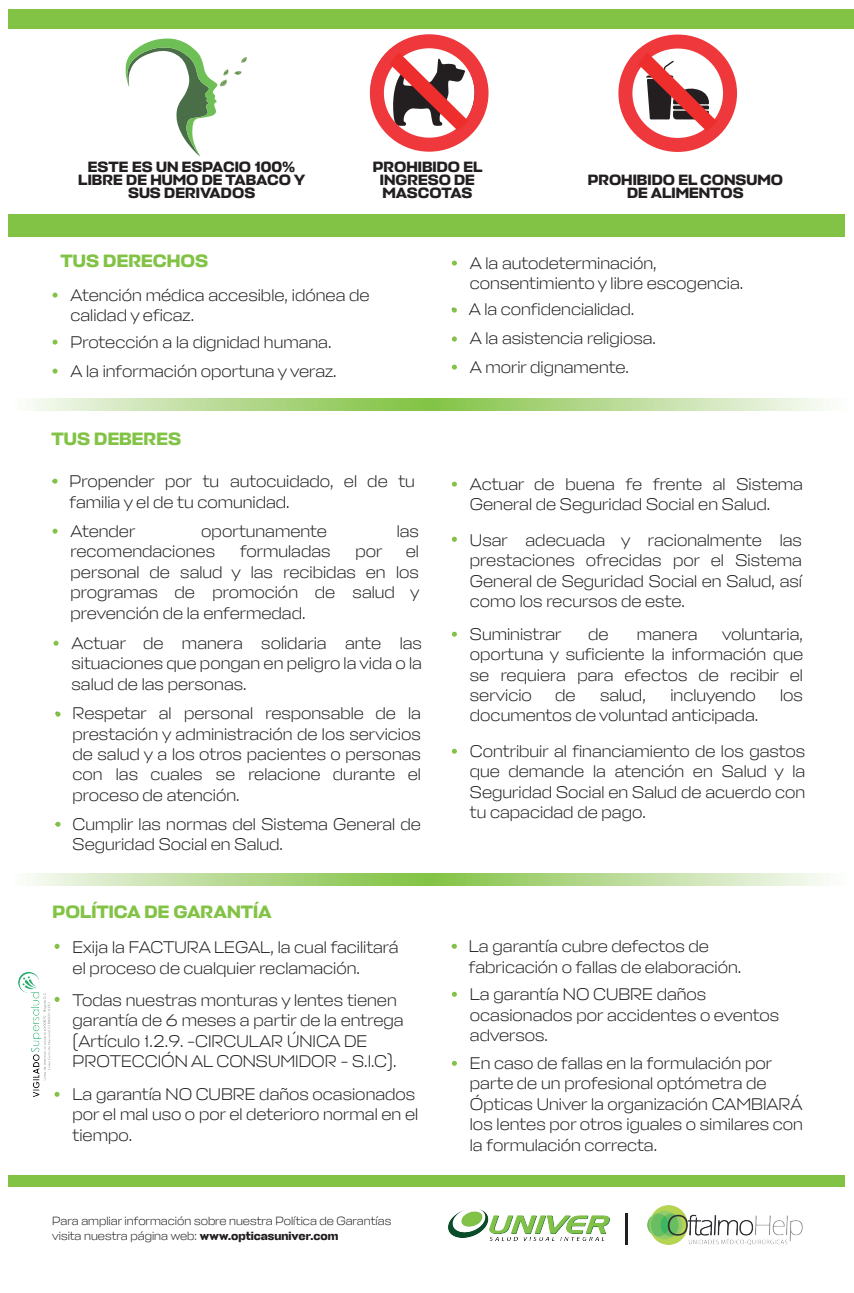
<style>
.page{position:relative;width:854px;height:1293px;background:#fff}
.page>*{position:absolute;margin:0;border:0;box-sizing:border-box;transform-origin:0 0}
.t1{font:700 18px "Stapel";color:#82c346}
.t2{font:300 17px/20.4px "Stapel";color:#231f20}
.t3{font:700 15px/13px "Stapel";color:#231f20;text-align:center}
.t4{font:300 12px/14.4px "Stapel";color:#231f20}
.s1{font-weight:700}
</style>
<div class="page">
<div style="left:9px;top:9px;width:844px;height:20px;background:#82c346"></div>
<div style="left:9px;top:214px;width:836px;height:23px;background:#82c346"></div>
<svg style="left:30px;top:399px;width:797px;height:11px;background:#bbdc98"></svg>
<svg style="left:29px;top:874px;width:798px;height:11px;background:#bbdc99"></svg>
<div style="left:8px;top:1175px;width:836px;height:11px;background:#82c346"></div>
<img style="left:449px;top:1209px;width:160px;height:31px">
<img style="left:647px;top:1206px;width:155px;height:38px">
<hr style="left:625px;top:1213px;width:2px;height:31px;background:#231f20">
<svg style="left:370px;top:35px;width:114px;height:115px"></svg>
<svg style="left:619px;top:35px;width:116px;height:115px"></svg>
<svg style="left:53px;top:293px;width:5px;height:5px"></svg>
<svg style="left:52px;top:339px;width:6px;height:6px"></svg>
<svg style="left:52px;top:368px;width:6px;height:6px"></svg>
<svg style="left:452px;top:261px;width:5px;height:5px"></svg>
<svg style="left:452px;top:307px;width:5px;height:6px"></svg>
<svg style="left:452px;top:336px;width:5px;height:6px"></svg>
<svg style="left:452px;top:364px;width:5px;height:6px"></svg>
<svg style="left:53px;top:479px;width:5px;height:5px"></svg>
<svg style="left:52px;top:528px;width:6px;height:6px"></svg>
<svg style="left:53px;top:640px;width:6px;height:6px"></svg>
<svg style="left:452px;top:481px;width:5px;height:6px"></svg>
<svg style="left:452px;top:536px;width:5px;height:6px"></svg>
<svg style="left:56px;top:712px;width:5px;height:5px"></svg>
<svg style="left:55px;top:821px;width:6px;height:6px"></svg>
<svg style="left:452px;top:632px;width:5px;height:5px"></svg>
<svg style="left:452px;top:748px;width:5px;height:6px"></svg>
<svg style="left:55px;top:944px;width:5px;height:5px"></svg>
<svg style="left:54px;top:996px;width:6px;height:6px"></svg>
<svg style="left:54px;top:1091px;width:6px;height:6px"></svg>
<svg style="left:452px;top:943px;width:5px;height:6px"></svg>
<svg style="left:452px;top:991px;width:5px;height:6px"></svg>
<svg style="left:451px;top:1060px;width:6px;height:6px"></svg>
<svg style="left:125px;top:38px;width:122px;height:119px"></svg>
<img style="left:18px;top:972px;width:33px;height:126px">
<p class="t3" style="left:78px;top:161px;width:228px">ESTE ES UN ESPACIO 100%<br>LIBRE DE HUMO DE TABACO Y<br>SUS DERIVADOS</p>
<p class="t3" style="left:372px;top:161px;width:111px">PROHIBIDO EL<br>INGRESO DE<br>MASCOTAS</p>
<p class="t3" style="left:587px;top:174px;width:197px">PROHIBIDO EL CONSUMO<br>DE ALIMENTOS</p>
<p class="t1" style="left:61px;top:250px;width:149px">TUS DERECHOS</p>
<p class="t2" style="left:71px;top:285px;width:300px;text-indent:-18px">• Atención médica accesible, idónea de calidad y eficaz.</p>
<p class="t2" style="left:53px;top:332px;width:280px">• Protección a la dignidad humana.</p>
<p class="t2" style="left:53px;top:361px;width:285px">• A la información oportuna y veraz.</p>
<p class="t1" style="left:52px;top:428px;width:131px">TUS DEBERES</p>
<p class="t2" style="left:70px;top:471px;width:347px;text-indent:-18px">• Propender por tu autocuidado, el de tu familia y el de tu comunidad.</p>
<p class="t2" style="left:53px;top:521px;width:84px">• Atender</p>
<p class="t2" style="left:201px;top:521px;width:127px">oportunamente</p>
<p class="t2" style="left:396px;top:521px;width:24px">las</p>
<p class="t2" style="left:71px;top:541px;width:146px">recomendaciones</p>
<p class="t2" style="left:240px;top:541px;width:92px">formuladas</p>
<p class="t2" style="left:355px;top:541px;width:28px">por</p>
<p class="t2" style="left:71px;top:541px;width:350px;text-align:justify;text-indent:335px">el personal de salud y las recibidas en los programas de promoción de salud y prevención de la enfermedad.</p>
<p class="t2" style="left:72px;top:633px;width:352px;text-align:justify;text-indent:-18px">• Actuar de manera solidaria ante las situaciones que pongan en peligro la vida o la salud de las personas.</p>
<p class="t2" style="left:73px;top:703px;width:350px;text-align:justify;text-indent:-18px">• Respetar al personal responsable de la prestación y administración de los servicios de salud y a los otros pacientes o personas con las cuales se relacione durante el proceso de atención.</p>
<p class="t2" style="left:73px;top:814px;width:350px;text-indent:-18px">• Cumplir las normas del Sistema General de<br>Seguridad Social en Salud.</p>
<p class="t1" style="left:53px;top:901px;width:220px">POLÍTICA DE GARANTÍA</p>
<p class="t2" style="left:73px;top:937px;width:327px;text-indent:-18px">• Exija la FACTURA LEGAL, la cual facilitará el proceso de cualquier reclamación.</p>
<p class="t2" style="left:73px;top:989px;width:332px;text-indent:-18px">• Todas nuestras monturas y lentes tienen garantía de 6 meses a partir de la entrega (Artículo 1.2.9. -CIRCULAR ÚNICA DE PROTECCIÓN AL CONSUMIDOR - S.I.C).</p>
<p class="t2" style="left:73px;top:1083px;width:347px;text-indent:-18px">• La garantía NO CUBRE daños ocasionados por el mal uso o por el deterioro normal en el tiempo.</p>
<p class="t4" style="left:52px;top:1214px;width:340px">Para ampliar información sobre nuestra Política de Garantías visita nuestra página web: <span class="s1">www.opticasuniver.com</span></p>
<p class="t2" style="left:470px;top:253px;width:275px;text-indent:-18px">• A la autodeterminación, consentimiento y libre escogencia.</p>
<p class="t2" style="left:451px;top:299px;width:185px">• A la confidencialidad.</p>
<p class="t2" style="left:452px;top:328px;width:205px">• A la asistencia religiosa.</p>
<p class="t2" style="left:452px;top:357px;width:178px">• A morir dignamente.</p>
<p class="t2" style="left:470px;top:473px;width:334px;text-indent:-18px">• Actuar de buena fe frente al Sistema<br>General de Seguridad Social en Salud.</p>
<p class="t2" style="left:470px;top:530px;width:333px;text-align:justify;text-indent:-18px">• Usar adecuada y racionalmente las prestaciones ofrecidas por el Sistema General de Seguridad Social en Salud, así como los recursos de este.</p>
<p class="t2" style="left:452px;top:624px;width:111px">• Suministrar</p>
<p class="t2" style="left:588px;top:624px;width:22px">de</p>
<p class="t2" style="left:636px;top:624px;width:62px">manera</p>
<p class="t2" style="left:470px;top:624px;width:334px;text-align:justify;text-indent:252px">voluntaria, oportuna y suficiente la información que se requiera para efectos de recibir el servicio</p>
<p class="t2" style="left:555px;top:685px;width:22px">de</p>
<p class="t2" style="left:600px;top:685px;width:47px">salud,</p>
<p class="t2" style="left:670px;top:685px;width:87px">incluyendo</p>
<p class="t2" style="left:779px;top:685px;width:24px">los</p>
<p class="t2" style="left:470px;top:705px;width:289px">documentos de voluntad anticipada.</p>
<p class="t2" style="left:470px;top:741px;width:337px;text-align:justify;text-indent:-18px">• Contribuir al financiamiento de los gastos que demande la atención en Salud y la Seguridad Social en Salud de acuerdo con tu capacidad de pago.</p>
<p class="t2" style="left:469px;top:936px;width:274px;text-indent:-18px">• La garantía cubre defectos de fabricación o fallas de elaboración.</p>
<p class="t2" style="left:470px;top:984px;width:310px;text-indent:-18px">• La garantía NO CUBRE daños ocasionados por accidentes o eventos adversos.</p>
<p class="t2" style="left:470px;top:1053px;width:334px;text-indent:-18px">• En caso de fallas en la formulación por parte de un profesional optómetra de Ópticas Univer la organización CAMBIARÁ los lentes por otros iguales o similares con la formulación correcta.</p>
</div>
